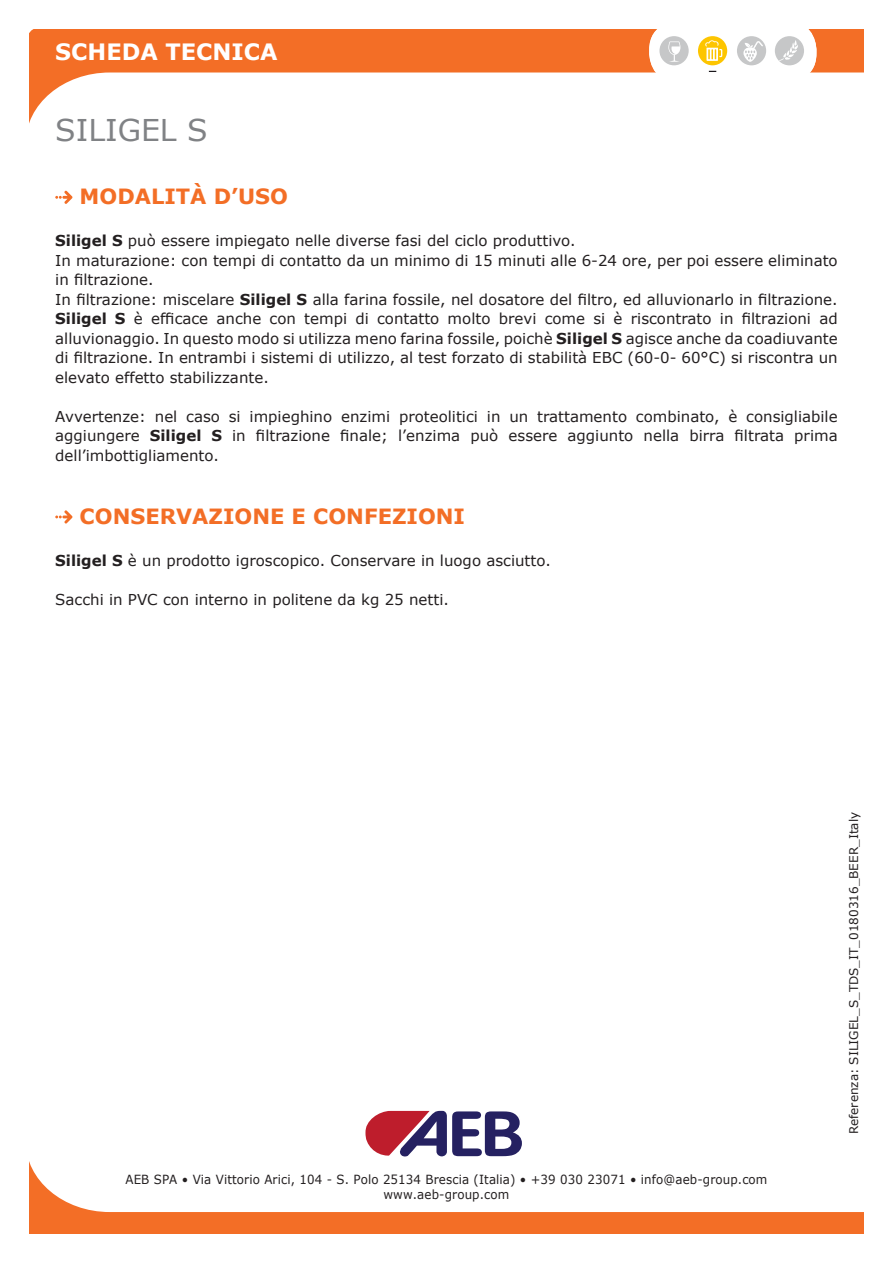
<style>
.page{position:relative;width:893px;height:1263px;background:#fff}
.page>*{position:absolute;margin:0;border:0;box-sizing:border-box;transform-origin:0 0}
.titolo_retro{font:30px "Verdana";color:#808285}
.t1{font:700 22.5px "Verdana";color:#fff}
.titoletti_paragrafi{font:700 21px "Verdana";color:#f36e26}
.testo_ok{font:15px/19.5px "Verdana";color:#231f20;text-align:justify}
.t2{font:12.6px/15.1px "Verdana";letter-spacing:.01em;color:#231f20;text-align:center;scale:.94 1}
.t3{font:12px "Verdana";color:#231f20}
.s1{font-weight:700}
</style>
<div class="page">
<svg style="left:365px;top:1110px;width:157px;height:47px"></svg>
<svg style="left:30px;top:30px;width:833px;height:91px"></svg>
<div style="left:649px;top:22px;width:167px;height:60px;background:#fff;border-radius:28px"></div>
<div style="left:775px;top:36px;width:29px;height:29px;background:#c6c7c8;border-radius:50%"></div>
<svg style="left:779px;top:40px;width:19px;height:21px"></svg>
<div style="left:737px;top:36px;width:29px;height:29px;background:#c6c7c8;border-radius:50%"></div>
<div style="left:659px;top:36px;width:30px;height:29px;background:#c6c7c8;border-radius:50%"></div>
<div style="left:698px;top:36px;width:29px;height:29px;background:#fdc500;border-radius:50%"></div>
<svg style="left:705px;top:40px;width:17px;height:21px"></svg>
<svg style="left:668px;top:41px;width:12px;height:21px"></svg>
<svg style="left:743px;top:41px;width:20px;height:21px"></svg>
<svg style="left:30px;top:1164px;width:834px;height:69px"></svg>
<svg style="left:55px;top:191px;width:17px;height:13px"></svg>
<svg style="left:55px;top:510px;width:17px;height:13px"></svg>
<h2 class="t1" style="left:55px;top:36px;width:224px">SCHEDA TECNICA</h2>
<p class="titolo_retro" style="left:55px;top:109px;width:154px">SILIGEL S</p>
<p class="titoletti_paragrafi" style="left:80px;top:181px;width:210px">MODALITÀ D’USO</p>
<p class="testo_ok" style="left:55px;top:231px;width:522px"><span class="s1">Siligel S</span> può essere impiegato nelle diverse fasi del ciclo produttivo.</p>
<p class="testo_ok" style="left:55px;top:250px;width:784px">In maturazione: con tempi di contatto da un minimo di 15 minuti alle 6-24 ore, per poi essere eliminato in filtrazione.</p>
<p class="testo_ok" style="left:55px;top:289px;width:784px">In filtrazione: miscelare <span class="s1">Siligel S</span> alla farina fossile, nel dosatore del filtro, ed alluvionarlo in filtrazione.<br><span class="s1">Siligel S</span> è efficace anche con tempi di contatto molto brevi come si è riscontrato in filtrazioni ad alluvionaggio. In questo modo si utilizza meno farina fossile, poichè <span class="s1">Siligel S</span> agisce anche da coadiuvante di filtrazione. In entrambi i sistemi di utilizzo, al test forzato di stabilità EBC (60-0- 60°C) si riscontra un elevato effetto stabilizzante.</p>
<p class="testo_ok" style="left:55px;top:406px;width:784px">Avvertenze: nel caso si impieghino enzimi proteolitici in un trattamento combinato, è consigliabile aggiungere <span class="s1">Siligel S</span> in filtrazione finale; l’enzima può essere aggiunto nella birra filtrata prima dell’imbottigliamento.</p>
<p class="titoletti_paragrafi" style="left:80px;top:501px;width:387px">CONSERVAZIONE E CONFEZIONI</p>
<p class="testo_ok" style="left:55px;top:550px;width:497px"><span class="s1">Siligel S</span> è un prodotto igroscopico. Conservare in luogo asciutto.</p>
<p class="testo_ok" style="left:55px;top:589px;width:395px">Sacchi in PVC con interno in politene da kg 25 netti.</p>
<p class="t2" style="left:125px;top:1172px;width:684px">AEB SPA • Via Vittorio Arici, 104 - S. Polo 25134 Brescia (Italia) • +39 030 23071 • info@aeb-group.com www.aeb-group.com</p>
<p class="t3" style="left:845px;top:1064px;width:254px;rotate:-90deg">SILIGEL_S_TDS_IT_0180316_BEER_Italy</p>
<p class="t3" style="left:845px;top:1134px;width:64px;rotate:-90deg">RReferenza:</p>
</div>
